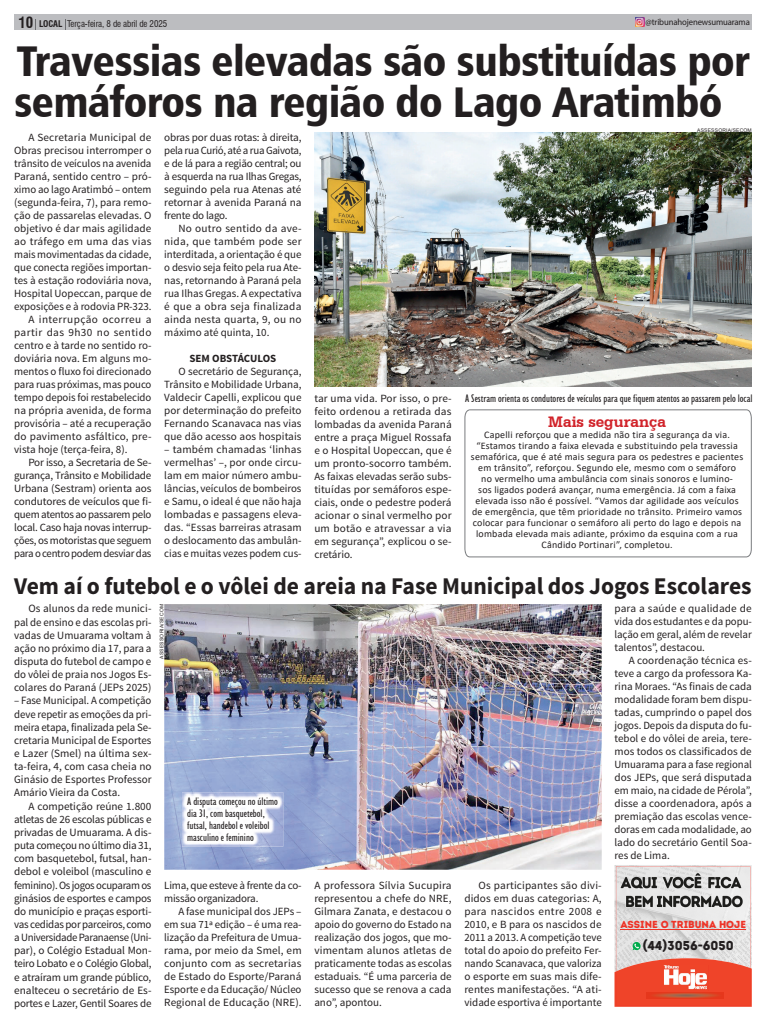
<style>
.page{position:relative;width:766px;height:1021px;background:#fff}
.page>*{position:absolute;margin:0;border:0;box-sizing:border-box;transform-origin:0 0}
.t1{font:43px/41px "Humanist 777 BT Black Condensed B";letter-spacing:-.015em;color:#231f20}
.t2{font:700 24px "Source Sans Pro";color:#231f20}
.t3{font:700 16px "Serifa BT";color:#d1232a}
.t4{font:12.9px "Intro Rust Base";color:#231f20}
.t5{font:11.1px/13.1px "Source Sans Pro";color:#231f20;text-align:justify}
.t6{font:11px/13px "Source Sans Pro";letter-spacing:-.005em;color:#231f20;text-align:justify}
.t7{font:condensed 11px/12px "Humanist 521 BT";color:#231f20}
.t8{font:11px "Source Sans Pro";letter-spacing:-.025em;color:#231f20}
.t9{font:11px "Source Sans Pro";letter-spacing:.015em;color:#231f20}
.t10{font:11px "Source Sans Pro";letter-spacing:.035em;color:#231f20}
.t11{font:11px "Source Sans Pro";letter-spacing:.02em;color:#231f20}
.t12{font:700 11px "Source Sans Pro";letter-spacing:-.005em;color:#231f20}
.t13{font:10.2px "Intro Rust Base";color:#ee3428}
.t14{font:10px/11px "Calibri";letter-spacing:.02em;color:#231f20;text-align:center}
.t15{font:condensed 9px "Swiss 721 BT";letter-spacing:-.01em;color:#231f20}
.t16{font:9px "Myriad Pro";letter-spacing:-.015em;color:#231f20;scale:.96 1}
.t17{font:5px "Arial";letter-spacing:.035em;color:#231f20}
.s1{font-weight:700;font-size:15px}
.s2{font-weight:700}
.s3{font-size:11.1px}
</style>
<div class="page">
<div style="left:14px;top:14px;width:737px;height:16px;background:#bcbdc0"></div>
<svg style="left:635px;top:17px;width:9px;height:10px"></svg>
<img style="left:314px;top:133px;width:437px;height:253px">
<img style="left:164px;top:604px;width:437px;height:265px">
<svg style="left:464px;top:409px;width:287px;height:148px"></svg>
<svg style="left:614px;top:866px;width:137px;height:140px;background:#e4a69c"></svg>
<img style="left:662px;top:965px;width:45px;height:25px">
<img style="left:646px;top:992px;width:77px;height:6px">
<hr style="left:620px;top:928px;width:125px;height:1px;background:#ee3428">
<img style="left:619px;top:873px;width:123px;height:39px">
<img style="left:182px;top:792px;width:101px;height:54px">
<img style="left:185px;top:795px;width:95px;height:48px">
<p class="t15" style="left:18px;top:19px;width:150px"><span class="s1">10</span> <span class="s2">LOCAL</span> Terça-feira, 8 de abril de 2025</p>
<p class="t16" style="left:645px;top:17px;width:110px">@tribunahojenewsumuarama</p>
<h1 class="t1" style="left:14px;top:40px;width:736px">Travessias elevadas são substituídas por semáforos na região do Lago Aratimbó</h1>
<p class="t9" style="left:28px;top:131px;width:125px">A Secretaria Municipal de</p>
<p class="t6" style="left:14px;top:144px;width:139px">Obras precisou interromper o</p>
<p class="t6" style="left:14px;top:157px;width:139px">trânsito de veículos na avenida</p>
<p class="t6" style="left:14px;top:170px;width:139px">Paraná, sentido centro – pró-</p>
<p class="t6" style="left:14px;top:183px;width:139px">ximo ao lago Aratimbó – ontem</p>
<p class="t6" style="left:14px;top:196px;width:139px">(segunda-feira, 7), para remo-</p>
<p class="t6" style="left:14px;top:209px;width:139px">ção de passarelas elevadas. O</p>
<p class="t6" style="left:14px;top:222px;width:139px">objetivo é dar mais agilidade</p>
<p class="t11" style="left:14px;top:235px;width:139px">ao tráfego em uma das vias</p>
<p class="t6" style="left:14px;top:248px;width:139px">mais movimentadas da cidade,</p>
<p class="t6" style="left:14px;top:261px;width:139px">que conecta regiões importan-</p>
<p class="t6" style="left:14px;top:274px;width:139px">tes à estação rodoviária nova,</p>
<p class="t6" style="left:14px;top:287px;width:139px">Hospital Uopeccan, parque de</p>
<p class="t6" style="left:14px;top:300px;width:139px">exposições e à rodovia PR-323.</p>
<p class="t10" style="left:28px;top:313px;width:125px">A interrupção ocorreu a</p>
<p class="t10" style="left:14px;top:326px;width:139px">partir das 9h30 no sentido</p>
<p class="t6" style="left:14px;top:339px;width:139px">centro e à tarde no sentido ro-</p>
<p class="t6" style="left:14px;top:352px;width:139px">doviária nova. Em alguns mo-</p>
<p class="t6" style="left:14px;top:365px;width:139px">mentos o fluxo foi direcionado</p>
<p class="t6" style="left:14px;top:378px;width:139px">para ruas próximas, mas pouco</p>
<p class="t6" style="left:14px;top:391px;width:139px">tempo depois foi restabelecido</p>
<p class="t6" style="left:14px;top:404px;width:139px">na própria avenida, de forma</p>
<p class="t6" style="left:14px;top:417px;width:139px">provisória – até a recuperação</p>
<p class="t9" style="left:14px;top:430px;width:139px">do pavimento asfáltico, pre-</p>
<p class="t6" style="left:14px;top:443px;width:115px">vista hoje (terça-feira, 8).</p>
<p class="t6" style="left:28px;top:456px;width:125px">Por isso, a Secretaria de Se-</p>
<p class="t6" style="left:14px;top:469px;width:139px">gurança, Trânsito e Mobilidade</p>
<p class="t6" style="left:14px;top:482px;width:139px">Urbana (Sestram) orienta aos</p>
<p class="t6" style="left:14px;top:495px;width:139px">condutores de veículos que fi-</p>
<p class="t8" style="left:14px;top:508px;width:139px">quem atentos ao passarem pelo</p>
<p class="t6" style="left:14px;top:521px;width:139px">local. Caso haja novas interrup-</p>
<p class="t6" style="left:14px;top:534px;width:139px">ções, os motoristas que seguem</p>
<p class="t8" style="left:14px;top:547px;width:139px">para o centro podem desviar das</p>
<p class="t17" style="left:697px;top:127px;width:56px">ASSESSORIA/SECOM</p>
<p class="t6" style="left:164px;top:131px;width:139px">obras por duas rotas: à direita, pela rua Curió, até a rua Gaivota, e de lá para a região central; ou à esquerda na rua Ilhas Gregas, seguindo pela rua Atenas até retornar à avenida Paraná na frente do lago.</p>
<p class="t6" style="left:164px;top:222px;width:139px;text-indent:14px">No outro sentido da ave&shy;nida, que também pode ser interditada, a orientação é que o desvio seja feito pela rua Ate&shy;nas, retornando à Paraná pela rua Ilhas Gregas. A expectativa é que a obra seja finalizada ainda nesta quarta, 9, ou no máximo até quinta, 10.</p>
<p class="t12" style="left:189px;top:351px;width:88px">SEM OBSTÁCULOS</p>
<p class="t6" style="left:164px;top:365px;width:139px;text-indent:14px">O secretário de Segurança, Trânsito e Mobilidade Urbana, Valdecir Capelli, explicou que por determinação do prefeito Fernando Scanavaca nas vias que dão acesso aos hospitais</p>
<p class="t6" style="left:164px;top:443px;width:139px">– também chamadas ‘linhas vermelhas’ –, por onde circu&shy;lam em maior número ambu&shy;lâncias, veículos de bombeiros e Samu, o ideal é que não haja lombadas e passagens eleva&shy;das. “Essas barreiras atrasam o deslocamento das ambulân&shy;cias e muitas vezes podem cus-</p>
<h2 class="t2" style="left:14px;top:570px;width:738px">Vem aí o futebol e o vôlei de areia na Fase Municipal dos Jogos Escolares</h2>
<p class="t5" style="left:14px;top:602px;width:139px;text-indent:14px">Os alunos da rede munici&shy;pal de ensino e das escolas pri&shy;vadas de Umuarama voltam à ação no próximo dia 17, para a disputa do futebol de campo e do vôlei de praia nos Jogos Es&shy;colares do Paraná (JEPs 2025)</p>
<p class="t5" style="left:14px;top:694px;width:139px">– Fase Municipal. A competição deve repetir as emoções da pri&shy;meira etapa, finalizada pela Se&shy;cretaria Municipal de Esportes e Lazer (Smel) na última sex&shy;ta-feira, 4, com casa cheia no Ginásio de Esportes Professor Amário Vieira da Costa.</p>
<p class="t5" style="left:14px;top:799px;width:139px;text-indent:14px">A competição reúne 1.800 atletas de 26 escolas públicas e privadas de Umuarama. A dis&shy;puta começou no último dia 31, com basquetebol, futsal, han&shy;debol e voleibol (masculino e feminino). Os jogos ocuparam os ginásios de esportes e campos do município e praças esporti&shy;vas cedidas por parceiros, como a Universidade Paranaense (Uni&shy;par), o Colégio Estadual Mon&shy;teiro Lobato e o Colégio Global, e atraíram um grande público, enalteceu o secretário de Es-</p>
<p class="t6" style="left:14px;top:996px;width:139px"><span class="s3">portes e Lazer,</span> Gentil Soares de</p>
<p class="t6" style="left:314px;top:391px;width:139px">tar uma vida. Por isso, o pre&shy;feito ordenou a retirada das lombadas da avenida Paraná entre a praça Miguel Rossafa e o Hospital Uopeccan, que é um pronto-socorro também.<br>As faixas elevadas serão subs&shy;tituídas por semáforos espe&shy;ciais, onde o pedestre poderá acionar o sinal vermelho por um botão e atravessar a via em segurança”, explicou o se&shy;cretário.</p>
<p class="t7" style="left:465px;top:392px;width:289px">A Sestram orienta os condutores de veículos para que fiquem atentos ao passarem pelo local</p>
<h3 class="t3" style="left:548px;top:411px;width:119px">Mais segurança</h3>
<p class="t14" style="left:471px;top:428px;width:274px">Capelli reforçou que a medida não tira a segurança da via. “Estamos tirando a faixa elevada e substituindo pela travessia semafórica, que é até mais segura para os pedestres e pacientes em trânsito”, reforçou. Segundo ele, mesmo com o semáforo<br>no vermelho uma ambulância com sinais sonoros e lumino-<br>sos ligados poderá avançar, numa emergência. Já com a faixa elevada isso não é possível. “Vamos dar agilidade aos veículos de emergência, que têm prioridade no trânsito. Primeiro vamos colocar para funcionar o semáforo ali perto do lago e depois na lombada elevada mais adiante, próximo da esquina com a rua Cândido Portinari”, completou.</p>
<p class="t6" style="left:614px;top:602px;width:139px">para a saúde e qualidade de vida dos estudantes e da popu&shy;lação em geral, além de revelar talentos”, destacou.</p>
<p class="t6" style="left:614px;top:654px;width:139px;text-indent:14px">A coordenação técnica es&shy;teve a cargo da professora Ka&shy;rina Moraes. “As finais de cada modalidade foram bem dispu&shy;tadas, cumprindo o papel dos jogos. Depois da disputa do fu&shy;tebol e do vôlei de areia, tere&shy;mos todos os classificados de Umuarama para a fase regional dos JEPs, que será disputada em maio, na cidade de Pérola”, disse a coordenadora, após a premiação das escolas vence&shy;doras em cada modalidade, ao lado do secretário Gentil Soa&shy;res de Lima.</p>
<p class="t17" style="left:158px;top:658px;width:56px;rotate:-90deg">ASSESSORIA/SECOM</p>
<p class="t7" style="left:187px;top:795px;width:92px">A disputa começou no último dia 31, com basquetebol, futsal, handebol e voleibol masculino e feminino</p>
<p class="t6" style="left:164px;top:878px;width:139px">Lima, que esteve à frente da co&shy;missão organizadora.</p>
<p class="t6" style="left:164px;top:904px;width:139px;text-indent:14px">A fase municipal dos JEPs – em sua 71ª edição – é uma rea&shy;lização da Prefeitura de Umua&shy;rama, por meio da Smel, em conjunto com as secretarias de Estado do Esporte/Paraná Esporte e da Educação/ Núcleo Regional de Educação (NRE).</p>
<p class="t6" style="left:314px;top:878px;width:139px">A professora Sílvia Sucupira representou a chefe do NRE, Gilmara Zanata, e destacou o apoio do governo do Estado na realização dos jogos, que mo&shy;vimentam alunos atletas de praticamente todas as escolas estaduais. “É uma parceria de sucesso que se renova a cada ano”, apontou.</p>
<p class="t6" style="left:464px;top:878px;width:139px;text-indent:14px">Os participantes são divi&shy;didos em duas categorias: A, para nascidos entre 2008 e 2010, e B para os nascidos de 2011 a 2013. A competição teve total do apoio do prefeito Fer&shy;nando Scanavaca, que valoriza o esporte em suas mais dife&shy;rentes manifestações. “A ati&shy;vidade esportiva é importante</p>
<p class="t13" style="left:620px;top:918px;width:127px">ASSINE O TRIBUNA HOJE</p>
<p class="t4" style="left:642px;top:937px;width:92px">(44)3056-6050</p>
</div>
